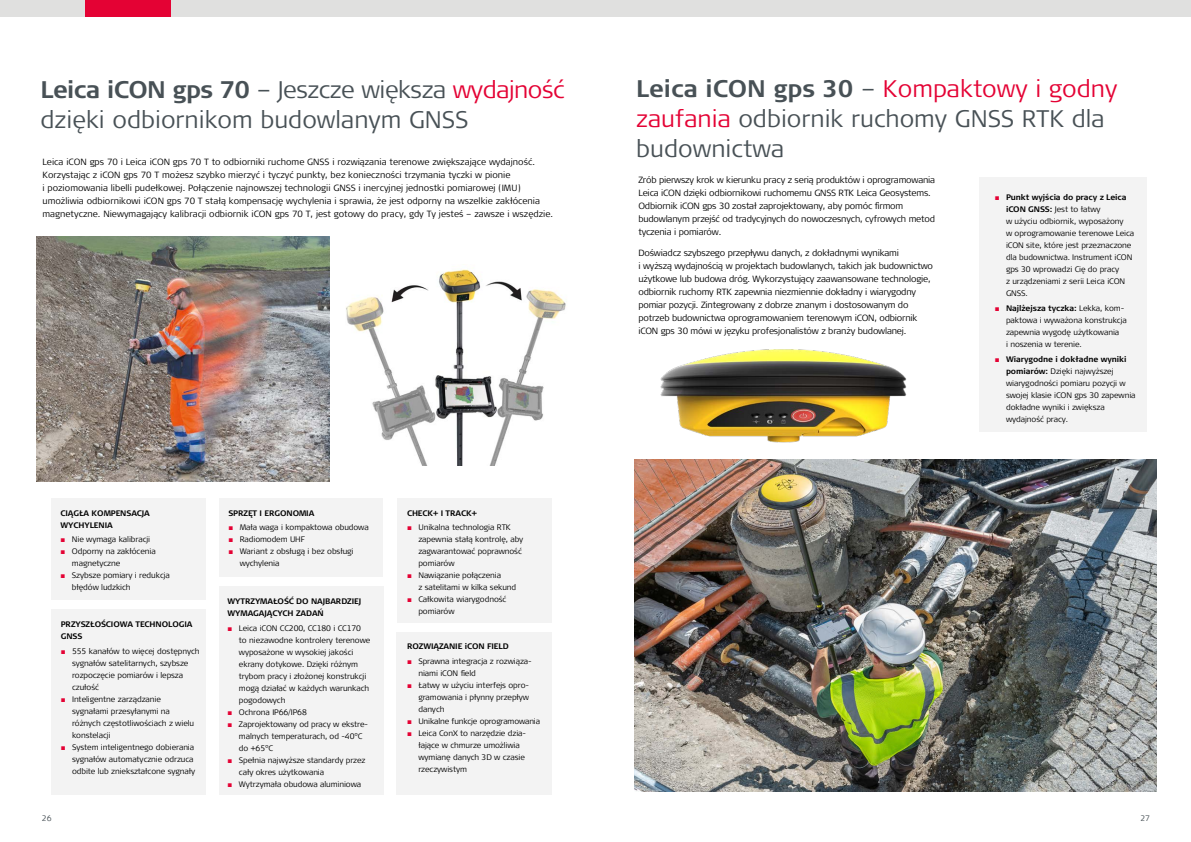
<style>
.page{position:relative;width:1191px;height:842px;background:#fff}
.page>*{position:absolute;margin:0;border:0;box-sizing:border-box;transform-origin:0 0}
.t1{font:300 24px/30px "Signa Pro";color:#485156}
.t2{font:300 9px/13px "Signa Pro";letter-spacing:-.02em;color:#000}
.t3{font:300 9px/13px "Signa Pro";color:#000}
.t4{font:300 8px/12px "Signa Pro";letter-spacing:-.01em;color:#000}
.t5{font:700 8px/12px "Signa Pro";letter-spacing:-.01em;color:#000}
.t6{font:300 8px "Signa Pro";color:#485156}
.s1{font-weight:700}
.s2{color:#e40234}
.s3{font-family:"Arial";font-weight:400;color:#e40234}
</style>
<div class="page">
<div style="left:0;top:0;width:595px;height:17px;background:#e0e0df"></div>
<div style="left:85px;top:0;width:85px;height:17px;background:#e40234"></div>
<div style="left:595px;top:0;width:596px;height:17px;background:#e0e0df"></div>
<img style="left:37px;top:236px;width:293px;height:245px">
<div style="left:51px;top:498px;width:155px;height:101px;background:#f3f3f3"></div>
<div style="left:51px;top:609px;width:155px;height:186px;background:#f3f3f3"></div>
<div style="left:219px;top:498px;width:164px;height:78px;background:#f3f3f3"></div>
<div style="left:396px;top:498px;width:155px;height:124px;background:#f3f3f3"></div>
<img style="left:346px;top:269px;width:220px;height:197px">
<div style="left:219px;top:586px;width:164px;height:209px;background:#f3f3f3"></div>
<div style="left:396px;top:632px;width:155px;height:163px;background:#f3f3f3"></div>
<div style="left:979px;top:178px;width:167px;height:254px;background:#f3f3f3"></div>
<img style="left:634px;top:459px;width:523px;height:333px">
<img style="left:660px;top:349px;width:247px;height:94px">
<h1 class="t1" style="left:41px;top:74px;width:525px"><span class="s1">Leica iCON gps 70</span> – Jeszcze większa <span class="s2">wydajność </span>dzięki odbiornikom budowlanym GNSS</h1>
<h1 class="t1" style="left:636px;top:73px;width:482px"><span class="s1">Leica iCON gps 30</span> – <span class="s2">Kompaktowy i godny zaufania</span> odbiornik ruchomy GNSS RTK dla budownictwa</h1>
<p class="t2" style="left:638px;top:173px;width:298px">Zrób pierwszy krok w kierunku pracy z serią produktów i oprogramowania Leica iCON dzięki odbiornikowi ruchomemu GNSS RTK Leica Geosystems.<br>Odbiornik iCON gps 30 został zaprojektowany, aby pomóc firmom budowlanym przejść od tradycyjnych do nowoczesnych, cyfrowych metod tyczenia i pomiarów.</p>
<p class="t2" style="left:638px;top:246px;width:296px">Doświadcz szybszego przepływu danych, z dokładnymi wynikami<br>i wyższą wydajnością w projektach budowlanych, takich jak budownictwo użytkowe lub budowa dróg. Wykorzystujący zaawansowane technologie, odbiornik ruchomy RTK zapewnia niezmiennie dokładny i wiarygodny pomiar pozycji. Zintegrowany z dobrze znanym i dostosowanym do potrzeb budownictwa oprogramowaniem terenowym iCON, odbiornik iCON gps 30 mówi w języku profesjonalistów z branży budowlanej.</p>
<p class="t3" style="left:43px;top:155px;width:512px">Leica iCON gps 70 i Leica iCON gps 70 T to odbiorniki ruchome GNSS i rozwiązania terenowe zwiększające wydajność.<br>Korzystając z iCON gps 70 T możesz szybko mierzyć i tyczyć punkty, bez konieczności trzymania tyczki w pionie<br>i poziomowania libelli pudełkowej. Połączenie najnowszej technologii GNSS i inercyjnej jednostki pomiarowej (IMU) umożliwia odbiornikowi iCON gps 70 T stałą kompensację wychylenia i sprawia, że jest odporny na wszelkie zakłócenia magnetyczne. Niewymagający kalibracji odbiornik iCON gps 70 T, jest gotowy do pracy, gdy Ty jesteś – zawsze i wszędzie.</p>
<p class="t4" style="left:1006px;top:191px;width:130px;text-indent:-11px"><span class="s3">■</span> <span class="s1">Punkt wyjścia do pracy z Leica iCON GNSS:</span> Jest to łatwy<br>w użyciu odbiornik, wyposażony<br>w oprogramowanie terenowe Leica iCON site, które jest przeznaczone dla budownictwa. Instrument iCON gps 30 wprowadzi Cię do pracy<br>z urządzeniami z serii Leica iCON<br>GNSS.</p>
<p class="t4" style="left:1006px;top:302px;width:122px;text-indent:-11px"><span class="s3">■</span> <span class="s1">Najlżejsza tyczka:</span> Lekka, kom&shy;paktowa i wyważona konstrukcja zapewnia wygodę użytkowania<br>i noszenia w terenie.</p>
<p class="t4" style="left:1006px;top:352px;width:131px;text-indent:-11px"><span class="s3">■</span> <span class="s1">Wiarygodne i dokładne wyniki pomiarów:</span> Dzięki najwyższej wiarygodności pomiaru pozycji w swojej klasie iCON gps 30 zapewnia dokładne wyniki i zwiększa wydajność pracy.</p>
<p class="t5" style="left:61px;top:506px;width:91px">CIĄGŁA KOMPENSACJA<br>WYCHYLENIA</p>
<p class="t4" style="left:61px;top:533px;width:91px"><span class="s3">■</span> Nie wymaga kalibracji</p>
<p class="t4" style="left:72px;top:545px;width:85px;text-indent:-11px"><span class="s3">■</span> Odporny na zakłócenia magnetyczne</p>
<p class="t4" style="left:72px;top:569px;width:99px;text-indent:-11px"><span class="s3">■</span> Szybsze pomiary i redukcja błędów ludzkich</p>
<p class="t5" style="left:61px;top:618px;width:133px">PRZYSZŁOŚCIOWA TECHNOLOGIA<br>GNSS</p>
<p class="t4" style="left:72px;top:645px;width:129px;text-indent:-11px"><span class="s3">■</span> 555 kanałów to więcej dostępnych sygnałów satelitarnych, szybsze rozpoczęcie pomiarów i lepsza czułość</p>
<p class="t4" style="left:72px;top:693px;width:124px;text-indent:-11px"><span class="s3">■</span> Inteligentne zarządzanie sygnałami przesyłanymi na różnych częstotliwościach z wielu konstelacji</p>
<p class="t4" style="left:72px;top:741px;width:125px;text-indent:-11px"><span class="s3">■</span> System inteligentnego dobierania sygnałów automatycznie odrzuca odbite lub zniekształcone sygnały</p>
<p class="t5" style="left:228px;top:506px;width:87px">SPRZĘT I ERGONOMIA</p>
<p class="t4" style="left:228px;top:521px;width:142px"><span class="s3">■</span> Mała waga i kompaktowa obudowa</p>
<p class="t4" style="left:228px;top:533px;width:78px"><span class="s3">■</span> Radiomodem UHF</p>
<p class="t4" style="left:240px;top:545px;width:115px;text-indent:-11px"><span class="s3">■</span> Wariant z obsługą i bez obsługi wychylenia</p>
<p class="t5" style="left:228px;top:595px;width:135px">WYTRZYMAŁOŚĆ DO NAJBARDZIEJ<br>WYMAGAJĄCYCH ZADAŃ</p>
<p class="t4" style="left:239px;top:622px;width:133px;text-indent:-11px"><span class="s3">■</span> Leica iCON CC200, CC180 i CC170 to niezawodne kontrolery terenowe wyposażone w wysokiej jakości ekrany dotykowe. Dzięki różnym trybom pracy i złożonej konstrukcji mogą działać w każdych warunkach pogodowych</p>
<p class="t4" style="left:228px;top:706px;width:81px"><span class="s3">■</span> Ochrona IP66/IP68</p>
<p class="t4" style="left:239px;top:718px;width:131px;text-indent:-11px"><span class="s3">■</span> Zaprojektowany od pracy w ekstre&shy;malnych temperaturach, od -40°C do +65°C</p>
<p class="t4" style="left:239px;top:754px;width:128px;text-indent:-11px"><span class="s3">■</span> Spełnia najwyższe standardy przez cały okres użytkowania</p>
<p class="t4" style="left:228px;top:778px;width:135px"><span class="s3">■</span> Wytrzymała obudowa aluminiowa</p>
<p class="t5" style="left:407px;top:506px;width:71px">CHECK+ I TRACK+</p>
<p class="t4" style="left:418px;top:521px;width:106px;text-indent:-11px"><span class="s3">■</span> Unikalna technologia RTK zapewnia stałą kontrolę, aby zagwarantować poprawność pomiarów</p>
<p class="t4" style="left:418px;top:569px;width:99px;text-indent:-11px"><span class="s3">■</span> Nawiązanie połączenia<br>z satelitami w kilka sekund</p>
<p class="t4" style="left:418px;top:593px;width:89px;text-indent:-11px"><span class="s3">■</span> Całkowita wiarygodność pomiarów</p>
<p class="t5" style="left:407px;top:640px;width:103px">ROZWIĄZANIE iCON FIELD</p>
<p class="t4" style="left:418px;top:655px;width:115px;text-indent:-11px"><span class="s3">■</span> Sprawna integracja z rozwiąza&shy;niami iCON field</p>
<p class="t4" style="left:418px;top:679px;width:112px;text-align:justify;text-indent:-11px"><span class="s3">■</span> Łatwy w użyciu interfejs opro&shy;gramowania i płynny przepływ danych</p>
<p class="t4" style="left:407px;top:715px;width:135px"><span class="s3">■</span> Unikalne funkcje oprogramowania</p>
<p class="t4" style="left:418px;top:727px;width:109px;text-indent:-11px"><span class="s3">■</span> Leica ConX to narzędzie dzia&shy;łające w chmurze umożliwia wymianę danych 3D w czasie rzeczywistym</p>
<p class="t6" style="left:42px;top:812px;width:11px">26</p>
<p class="t6" style="left:1140px;top:812px;width:11px">27</p>
</div>
